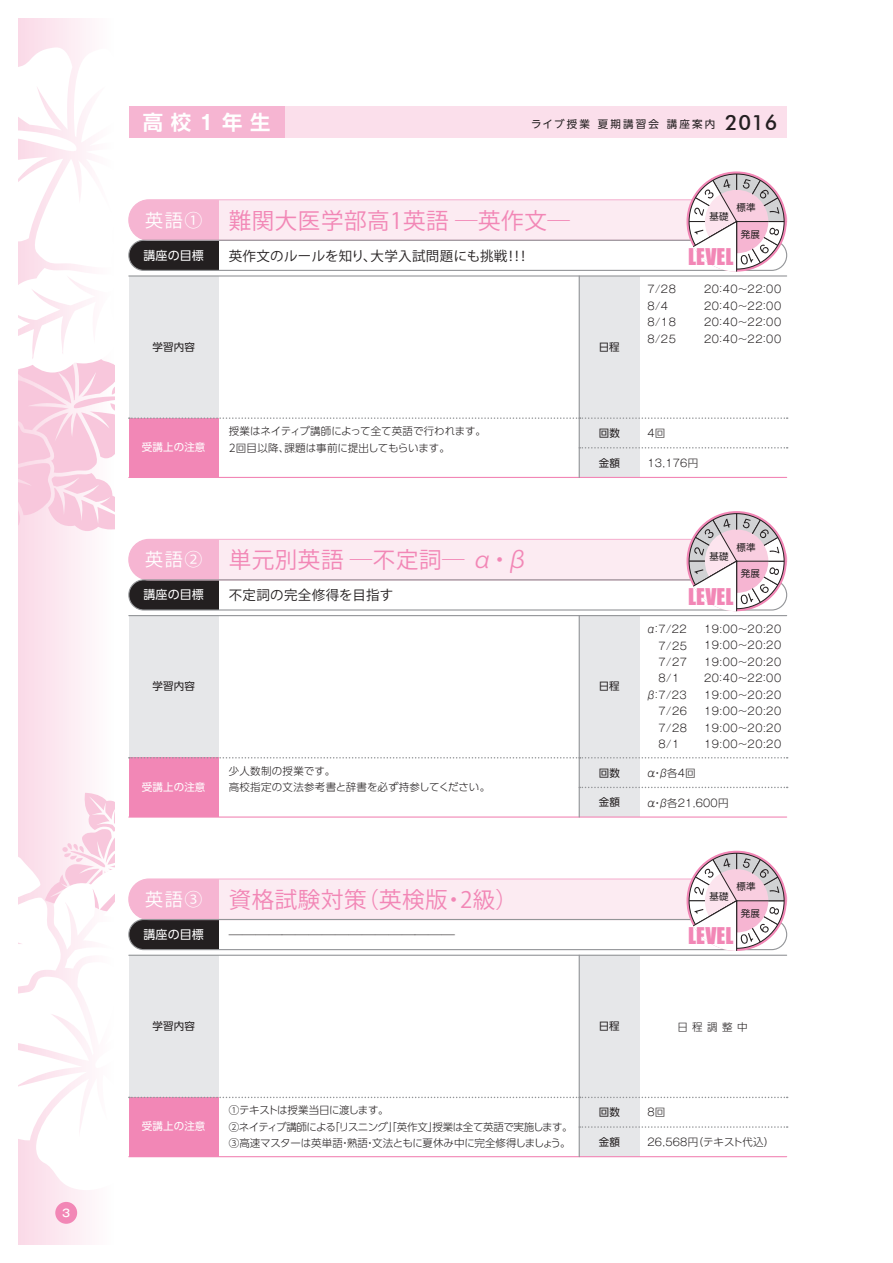
<style>
.page{position:relative;width:893px;height:1263px;background:#fff}
.page>*{position:absolute;margin:0;border:0;box-sizing:border-box;transform-origin:0 0}
.t1{font:22.5px "Maru Fo Pro Medium 90 ms RKSJ H";letter-spacing:.025em;color:#f287b6}
.t2{font:21.15px "Impact";letter-spacing:.01em;color:#f287b6}
.t3{font:700 20.25px "UD Shin Go NT Pro De";color:#fff}
.t4{font:13.5px "Maru Fo Pro Medium 90 ms RKSJ H";letter-spacing:.025em;color:#231f20}
.t5{font:12px "UD Shin Go Pro";letter-spacing:.01em;color:#fff}
.t6{font:300 10.5px/16.5px "Gothic MB101 Pro";letter-spacing:.05em;color:#231f20}
.t7{font:300 10.5px/16.5px "UD Shin Go Pro";letter-spacing:-.035em;color:#231f20}
.t8{font:300 10.5px/16.5px "UD Shin Go Pro";letter-spacing:-.015em;color:#231f20}
.t9{font:300 10.5px/16.5px "UD Shin Go Pro";letter-spacing:.025em;color:#231f20}
.t10{font:10.5px "UD Shin Go Pro";letter-spacing:.01em;color:#231f20}
.t11{font:10.5px "UD Shin Go NT Pro";letter-spacing:.205em;color:#231f20}
.t12{font:10.5px "UD Shin Go Pro";letter-spacing:.01em;color:#fff}
.t13{font:500 10.5px "Gothic MB101 Pro";color:#fff}
.t14{font:9.45px "UD Shin Go Pro";letter-spacing:.025em;color:#231f20}
.s1{font-family:"Gothic MB101 Pro De"}
.s2{font-family:"Futura BT";font-weight:500;font-size:21px}
.s3{font-family:"Maru Fo Pro Bold 90 ms RKSJ H";font-size:18px;color:#fff}
.s4{font-family:"UD Shin Go Pro"}
.s5{font-family:"Gothic MB101 Pro"}
</style>
<div class="page">
<div style="left:18px;top:18px;width:96px;height:1227px;background:linear-gradient(to right,#fad9e7,#fefdfe)"></div>
<svg style="left:18px;top:47px;width:96px;height:496px"></svg>
<svg style="left:18px;top:793px;width:96px;height:397px"></svg>
<div style="left:55px;top:1202px;width:22px;height:22px;background:#f287b6;border-radius:50%"></div>
<div style="left:129px;top:106px;width:658px;height:32px;background:#fbdfeb"></div>
<div style="left:129px;top:106px;width:156px;height:32px;background:#f6b5d2"></div>
<div style="left:129px;top:240px;width:90px;height:30px;background:#231f20"></div>
<div style="left:129px;top:200px;width:658px;height:40px;background:#fcebf2;border-radius:20px"></div>
<div style="left:129px;top:200px;width:90px;height:40px;background:#f6b5d2"></div>
<div style="left:128px;top:199px;width:659px;height:42px;border:1px solid #f6b5d2;border-radius:20px"></div>
<div style="left:128px;top:240px;width:659px;height:31px;border:1px solid #939598;border-radius:15px"></div>
<svg style="left:686px;top:171px;width:101px;height:101px"></svg>
<div style="left:579px;top:276px;width:60px;height:201px;background:#e6e7e9"></div>
<div style="left:129px;top:276px;width:90px;height:142px;background:#e6e7e9"></div>
<div style="left:129px;top:418px;width:90px;height:59px;background:#f287b6"></div>
<hr style="left:129px;top:477px;width:658px;height:1px;background:#f287b6">
<hr style="left:129px;top:275px;width:658px;height:2px;background:#939598">
<hr style="left:579px;top:276px;width:1px;height:201px;background:#939598">
<svg style="left:580px;top:447px;width:208px;height:2px"></svg>
<svg style="left:129px;top:417px;width:659px;height:2px"></svg>
<div style="left:129px;top:580px;width:90px;height:30px;background:#231f20"></div>
<div style="left:129px;top:539px;width:658px;height:41px;background:#fcebf2;border-radius:20px"></div>
<div style="left:129px;top:539px;width:90px;height:41px;background:#f6b5d2"></div>
<div style="left:128px;top:539px;width:659px;height:41px;border:1px solid #f6b5d2;border-radius:20px"></div>
<div style="left:128px;top:579px;width:659px;height:31px;border:1px solid #939598;border-radius:15px"></div>
<svg style="left:686px;top:511px;width:101px;height:100px"></svg>
<div style="left:579px;top:616px;width:60px;height:201px;background:#e6e7e9"></div>
<div style="left:129px;top:616px;width:90px;height:142px;background:#e6e7e9"></div>
<div style="left:129px;top:758px;width:90px;height:59px;background:#f287b6"></div>
<hr style="left:129px;top:816px;width:658px;height:2px;background:#f287b6">
<hr style="left:129px;top:615px;width:658px;height:1px;background:#939598">
<hr style="left:579px;top:616px;width:1px;height:201px;background:#939598">
<svg style="left:580px;top:787px;width:208px;height:1px"></svg>
<svg style="left:129px;top:757px;width:659px;height:1px"></svg>
<div style="left:129px;top:919px;width:90px;height:31px;background:#231f20"></div>
<div style="left:129px;top:879px;width:658px;height:40px;background:#fcebf2;border-radius:20px"></div>
<div style="left:129px;top:879px;width:90px;height:40px;background:#f6b5d2"></div>
<div style="left:128px;top:878px;width:659px;height:42px;border:1px solid #f6b5d2;border-radius:20px"></div>
<div style="left:128px;top:919px;width:659px;height:31px;border:1px solid #939598;border-radius:15px"></div>
<svg style="left:686px;top:851px;width:101px;height:100px"></svg>
<div style="left:579px;top:955px;width:60px;height:202px;background:#e6e7e9"></div>
<div style="left:129px;top:955px;width:90px;height:142px;background:#e6e7e9"></div>
<div style="left:129px;top:1097px;width:90px;height:60px;background:#f287b6"></div>
<hr style="left:129px;top:1156px;width:658px;height:1px;background:#f287b6">
<hr style="left:129px;top:955px;width:658px;height:1px;background:#939598">
<hr style="left:579px;top:955px;width:1px;height:202px;background:#939598">
<svg style="left:580px;top:1126px;width:208px;height:2px"></svg>
<svg style="left:129px;top:1097px;width:659px;height:1px"></svg>
<p class="t13" style="left:62px;top:1204px;width:9px">3</p>
<h3 class="t3" style="left:143px;top:106px;width:129px">高校<span class="s1">1</span>年生</h3>
<p class="t11" style="left:531px;top:116px;width:248px">ライブ授業 夏期講習会 講座案内 <span class="s2">2016</span></p>
<h1 class="t1" style="left:145px;top:208px;width:426px"><span class="s3">英語①</span> 難関大医学部高1英語 ―英作文―</h1>
<p class="t14" style="left:709px;top:209px;width:21px">基礎</p>
<p class="t14" style="left:736px;top:200px;width:21px">標準</p>
<p class="t14" style="left:741px;top:227px;width:21px">発展</p>
<p class="t5" style="left:144px;top:246px;width:62px">講座の目標</p>
<p class="t4" style="left:229px;top:248px;width:303px">英作文のルールを知り、大学入試問題にも挑戦！！！</p>
<p class="t10" style="left:153px;top:338px;width:44px">学習内容</p>
<p class="t10" style="left:599px;top:338px;width:22px">日程</p>
<h2 class="t2" style="left:688px;top:240px;width:47px">LEVEL</h2>
<p class="t6" style="left:647px;top:280px;width:30px">7/28<br>8/4<br>8/18<br>8/25</p>
<p class="t6" style="left:704px;top:280px;width:79px;text-align:justify">20：40～22：00<br>20：40～22：00<br>20：40～22：00<br>20：40～22：00</p>
<p class="t12" style="left:142px;top:438px;width:65px">受講上の注意</p>
<p class="t8" style="left:229px;top:423px;width:259px">授業はネイティブ講師によって全て英語で行われます。<br>2回目以降、課題は事前に提出してもらいます。</p>
<p class="t10" style="left:599px;top:424px;width:23px">回数</p>
<p class="t10" style="left:599px;top:454px;width:23px">金額</p>
<p class="t6" style="left:647px;top:453px;width:52px">13,176<span class="s4">円</span></p>
<p class="t6" style="left:647px;top:423px;width:19px">4<span class="s4">回</span></p>
<h1 class="t1" style="left:145px;top:547px;width:385px"><span class="s3">英語②</span> 単元別英語 ―不定詞― α・β</h1>
<p class="t14" style="left:709px;top:549px;width:21px">基礎</p>
<p class="t14" style="left:736px;top:539px;width:21px">標準</p>
<p class="t14" style="left:741px;top:566px;width:21px">発展</p>
<p class="t5" style="left:144px;top:585px;width:62px">講座の目標</p>
<p class="t4" style="left:229px;top:588px;width:166px">不定詞の完全修得を目指す</p>
<p class="t10" style="left:153px;top:678px;width:44px">学習内容</p>
<p class="t10" style="left:599px;top:678px;width:22px">日程</p>
<h2 class="t2" style="left:688px;top:580px;width:47px">LEVEL</h2>
<p class="t6" style="left:646px;top:619px;width:43px">α：7/22　7/25　7/27　8/1 β：7/23　7/26　7/28　8/1</p>
<p class="t6" style="left:704px;top:619px;width:79px;text-align:justify">19:00～20:20<br>19:00～20:20<br>19:00～20:20<br>20：40～22：00<br>19:00～20:20<br>19:00～20:20<br>19:00～20:20<br>19:00～20:20</p>
<p class="t12" style="left:142px;top:778px;width:65px">受講上の注意</p>
<p class="t9" style="left:229px;top:762px;width:263px">少人数制の授業です。<br>高校指定の文法参考書と辞書を必ず持参してください。</p>
<p class="t10" style="left:599px;top:764px;width:23px">回数</p>
<p class="t10" style="left:599px;top:794px;width:23px">金額</p>
<p class="t6" style="left:646px;top:793px;width:84px"><span class="s4">α・β各</span>21,600<span class="s4">円</span></p>
<p class="t8" style="left:646px;top:764px;width:51px">α・β各<span class="s5">4</span>回</p>
<h1 class="t1" style="left:145px;top:887px;width:375px"><span class="s3">英語③</span> 資格試験対策（英検版・2級）</h1>
<p class="t14" style="left:709px;top:888px;width:21px">基礎</p>
<p class="t14" style="left:736px;top:879px;width:21px">標準</p>
<p class="t14" style="left:741px;top:906px;width:21px">発展</p>
<p class="t5" style="left:144px;top:925px;width:62px">講座の目標</p>
<p class="t4" style="left:229px;top:927px;width:228px">―――――――――――――――――</p>
<h2 class="t2" style="left:688px;top:920px;width:47px">LEVEL</h2>
<p class="t10" style="left:153px;top:1017px;width:44px">学習内容</p>
<p class="t10" style="left:599px;top:1017px;width:22px">日程</p>
<p class="t8" style="left:677px;top:1018px;width:72px">日程調整中</p>
<p class="t12" style="left:142px;top:1118px;width:65px">受講上の注意</p>
<p class="t7" style="left:229px;top:1102px;width:345px">①テキストは授業当日に渡します。<br>②ネイティブ講師による「リスニング」「英作文」授業は全て英語で実施します。<br>③高速マスターは英単語・熟語・文法ともに夏休み中に完全修得しましょう。</p>
<p class="t10" style="left:599px;top:1104px;width:23px">回数</p>
<p class="t6" style="left:647px;top:1102px;width:19px">8<span class="s4">回</span></p>
<p class="t10" style="left:599px;top:1133px;width:23px">金額</p>
<p class="t8" style="left:647px;top:1133px;width:128px"><span class="s5">26,568</span>円（テキスト代込）</p>
</div>
